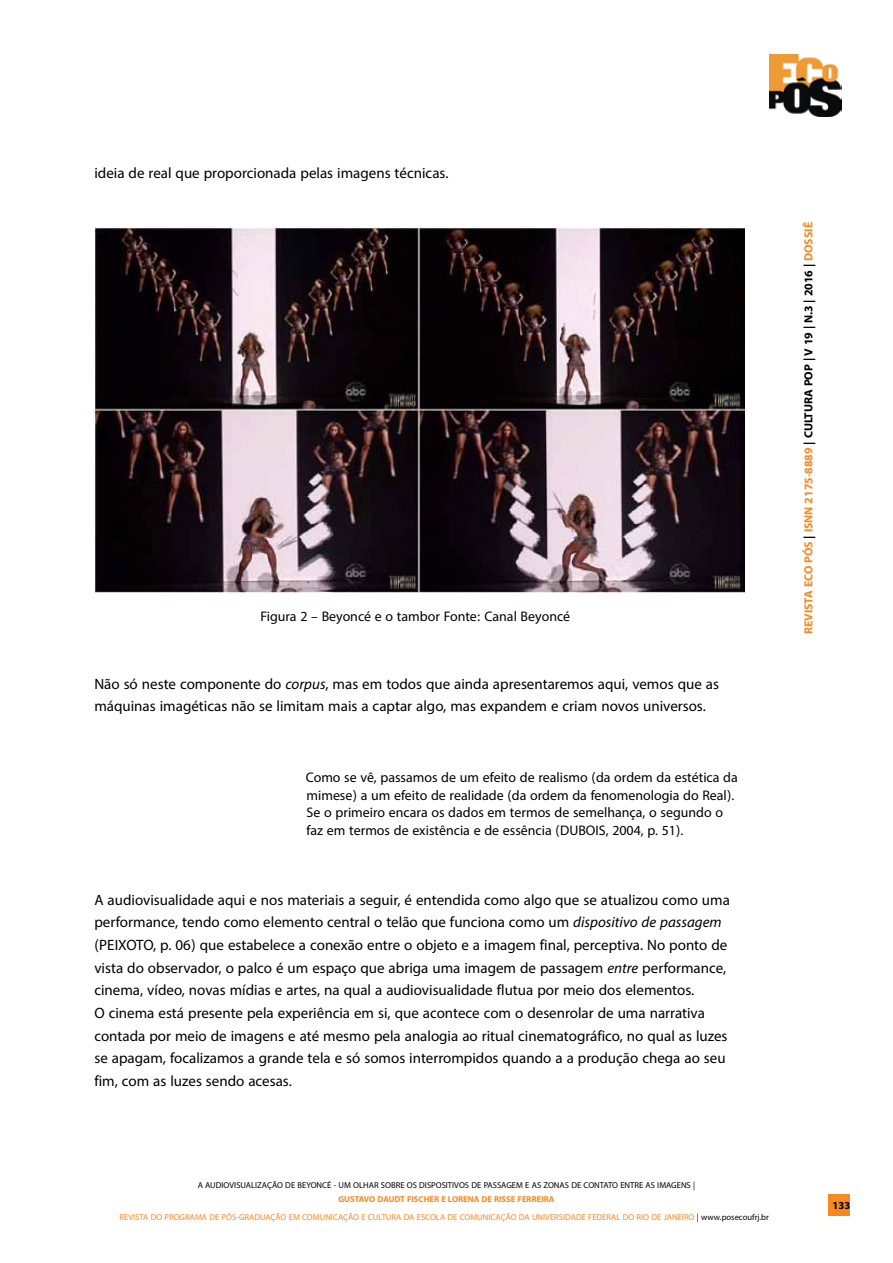
<style>
.page{position:relative;width:893px;height:1263px;background:#fff}
.page>*{position:absolute;margin:0;border:0;box-sizing:border-box;transform-origin:0 0}
.t1{font:21px/22.6px "Myriad Arabic";color:#000}
.t2{font:19.5px/17.5px "Myriad Arabic";color:#000}
.t3{font:700 16.5px "Myriad Arabic";color:#f6891f}
.t4{font:700 15px "Myriad Arabic";color:#000}
.t5{font:12px "Myriad Arabic";color:#f6891f}
.t6{font:12px "Myriad Arabic";letter-spacing:-.005em;color:#000}
.t7{font:700 12px "Myriad Arabic";color:#f6891f}
.s1{font-style:italic}
.s2{color:#000}
</style>
<div class="page">
<div style="left:828px;top:1194px;width:22px;height:21px;background:#f6891f"></div>
<img style="left:769px;top:54px;width:73px;height:62px">
<img style="left:94px;top:227px;width:650px;height:365px">
<p class="t1" style="left:94px;top:162px;width:356px">ideia de real que proporcionada pelas imagens técnicas.</p>
<p class="t2" style="left:260px;top:608px;width:311px">Figura 2 – Beyoncé e o tambor Fonte: Canal Beyoncé</p>
<p class="t1" style="left:94px;top:672px;width:626px">Não só neste componente do <span class="s1">corpus</span>, mas em todos que ainda apresentaremos aqui, vemos que as máquinas imagéticas não se limitam mais a captar algo, mas expandem e criam novos universos.</p>
<p class="t2" style="left:306px;top:769px;width:434px">Como se vê, passamos de um efeito de realismo (da ordem da estética da mimese) a um efeito de realidade (da ordem da fenomenologia do Real).<br>Se o primeiro encara os dados em termos de semelhança, o segundo o faz em termos de existência e de essência (DUBOIS, 2004, p. 51).</p>
<p class="t1" style="left:94px;top:888px;width:637px">A audiovisualidade aqui e nos materiais a seguir, é entendida como algo que se atualizou como uma performance, tendo como elemento central o telão que funciona como um <span class="s1">dispositivo de passagem </span>(PEIXOTO, p. 06) que estabelece a conexão entre o objeto e a imagem final, perceptiva. No ponto de vista do observador, o palco é um espaço que abriga uma imagem de passagem <span class="s1">entre</span> performance, cinema, vídeo, novas mídias e artes, na qual a audiovisualidade flutua por meio dos elementos.<br>O cinema está presente pela experiência em si, que acontece com o desenrolar de uma narrativa contada por meio de imagens e até mesmo pela analogia ao ritual cinematográfico, no qual as luzes se apagam, focalizamos a grande tela e só somos interrompidos quando a a produção chega ao seu fim, com as luzes sendo acesas.</p>
<p class="t3" style="left:797px;top:634px;width:414px;rotate:-90deg">REVISTA ECO PÓS <span class="s2">|</span> ISNN 2175-8889 <span class="s2">| CULTURA POP | V 19 | N.3 | 2016 |</span> DOSSIÊ</p>
<p class="t6" style="left:198px;top:1176px;width:18px">A Audiovisuali</p>
<p class="t6" style="left:257px;top:1176px;width:11px">zação</p>
<p class="t6" style="left:285px;top:1176px;width:102px">de Beyoncé - um olhar sobre</p>
<p class="t6" style="left:407px;top:1176px;width:18px">os dispositivos</p>
<p class="t6" style="left:471px;top:1176px;width:18px">de passagem</p>
<p class="t6" style="left:525px;top:1176px;width:29px">e as zonas</p>
<p class="t6" style="left:571px;top:1176px;width:19px">de contato</p>
<p class="t6" style="left:620px;top:1176px;width:6px">entre</p>
<p class="t6" style="left:645px;top:1176px;width:18px">as imagens</p>
<p class="t6" style="left:693px;top:1176px;width:4px">|</p>
<p class="t7" style="left:338px;top:1191px;width:218px">Gustavo Daudt Fischer E Lorena de Risse Ferreira</p>
<p class="t5" style="left:120px;top:1208px;width:651px">REVISTA DO PROGRAMA DE PÓS-GRADUAÇÃO EM COMUNICAÇÃO E CULTURA DA ESCOLA DE COMUNICAÇÃO DA UNIVERSIDADE FEDERAL DO RIO DE JANEIRO <span class="s2">| www.posecoufrj.br</span></p>
<p class="t4" style="left:833px;top:1194px;width:19px">133</p>
</div>
